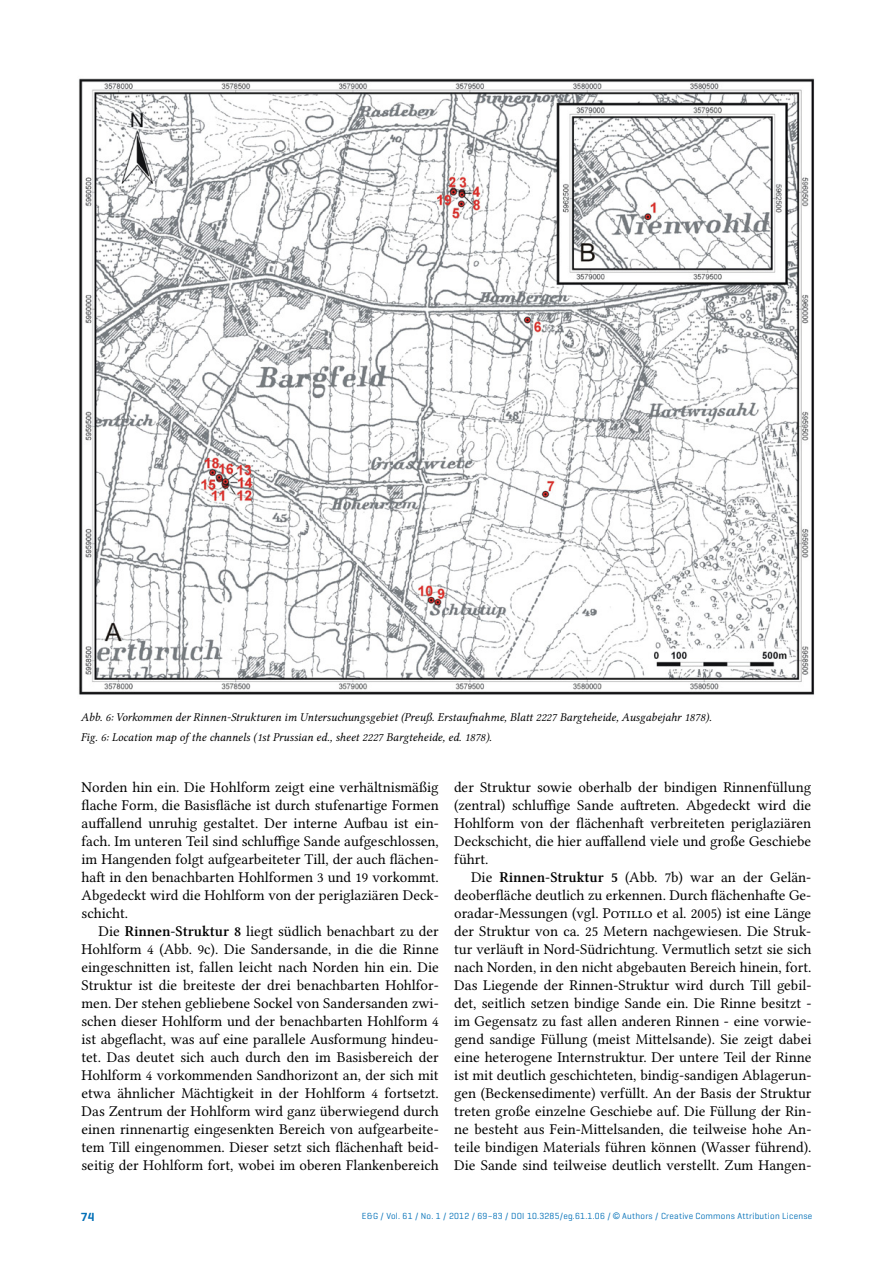
<style>
.page{position:relative;width:893px;height:1263px;background:#fff}
.page>*{position:absolute;margin:0;border:0;box-sizing:border-box;transform-origin:0 0}
.t1{font:15px/18px "Lin Libertine O";color:#000;text-align:justify}
.t2{font:12px/19.8px "Lin Libertine OI";color:#000}
.t3{font:600 12px "Geogrotesque";color:#006fb7}
.t4{font:9px "Geogrotesque";letter-spacing:.025em;color:#006fb7}
.s1{font-family:"Lin Libertine OB"}
.s2{font-family:"Arial"}
</style>
<div class="page">
<img style="left:79px;top:78px;width:736px;height:617px">
<p class="t2" style="left:81px;top:708px;width:632px">Abb. 6: Vorkommen der Rinnen-Strukturen im Untersuchungsgebiet (Preuß. Erstaufnahme, Blatt 2227 Bargteheide, Ausgabejahr 1878).<br>Fig. 6: Location map of the channels (1st Prussian ed., sheet 2227 Bargteheide, ed. 1878).</p>
<p class="t1" style="left:82px;top:778px;width:359px">Norden hin ein. Die Hohlform zeigt eine verhältnismäßig flache Form, die Basisfläche ist durch stufenartige Formen auffallend unruhig gestaltet. Der interne Aufbau ist ein&shy;fach. Im unteren Teil sind schluffige Sande aufgeschlossen, im Hangenden folgt aufgearbeiteter Till, der auch flächen&shy;haft in den benachbarten Hohlformen 3 und 19 vorkommt.<br>Abgedeckt wird die Hohlform von der periglaziären Deck&shy;schicht.</p>
<p class="t1" style="left:81px;top:922px;width:359px;text-indent:17px">Die <span class="s1">Rinnen</span>-<span class="s1">Struktur 8</span> liegt südlich benachbart zu der Hohlform 4 (Abb. 9c). Die Sandersande, in die die Rinne eingeschnitten ist, fallen leicht nach Norden hin ein. Die Struktur ist die breiteste der drei benachbarten Hohlfor&shy;men. Der stehen gebliebene Sockel von Sandersanden zwi&shy;schen dieser Hohlform und der benachbarten Hohlform 4 ist abgeflacht, was auf eine parallele Ausformung hindeu&shy;tet. Das deutet sich auch durch den im Basisbereich der Hohlform 4 vorkommenden Sandhorizont an, der sich mit etwa ähnlicher Mächtigkeit in der Hohlform 4 fortsetzt.<br>Das Zentrum der Hohlform wird ganz überwiegend durch einen rinnenartig eingesenkten Bereich von aufgearbeite&shy;tem Till eingenommen. Dieser setzt sich flächenhaft beid&shy;seitig der Hohlform fort, wobei im oberen Flankenbereich</p>
<p class="t1" style="left:454px;top:778px;width:359px">der Struktur sowie oberhalb der bindigen Rinnenfüllung (zentral) schluffige Sande auftreten. Abgedeckt wird die Hohlform von der flächenhaft verbreiteten periglaziären Deckschicht, die hier auffallend viele und große Geschiebe führt.</p>
<p class="t1" style="left:454px;top:868px;width:359px;text-indent:17px">Die <span class="s1">Rinnen</span>-<span class="s1">Struktur 5</span> (Abb. 7b) war an der Gelän&shy;deoberfläche deutlich zu erkennen. Durch flächenhafte Ge&shy;oradar-Messungen (vgl. Potillo et al. 2005) ist eine Länge der Struktur von ca. 25 Metern nachgewiesen. Die Struk&shy;tur verläuft in Nord-Südrichtung. Vermutlich setzt sie sich nach Norden, in den nicht abgebauten Bereich hinein, fort.<br>Das Liegende der Rinnen-Struktur wird durch Till gebil&shy;det, seitlich setzen bindige Sande ein. Die Rinne besitzt - im Gegensatz zu fast allen anderen Rinnen - eine vorwie&shy;gend sandige Füllung (meist Mittelsande). Sie zeigt dabei eine heterogene Internstruktur. Der untere Teil der Rinne ist mit deutlich geschichteten, bindig-sandigen Ablagerun&shy;gen (Beckensedimente) verfüllt. An der Basis der Struktur treten große einzelne Geschiebe auf. Die Füllung der Rin&shy;ne besteht aus Fein-Mittelsanden, die teilweise hohe An&shy;teile bindigen Materials führen können (Wasser führend).<br>Die Sande sind teilweise deutlich verstellt. Zum Hangen-</p>
<p class="t3" style="left:81px;top:1209px;width:15px">74</p>
<p class="t4" style="left:362px;top:1210px;width:452px">E&amp;G / Vol. 61 / No. 1 / 2012 / 69–83 / DOI 10.3285/eg.61.1.06 / <span class="s2">©</span> Authors / Creative Commons Attribution License</p>
</div>
